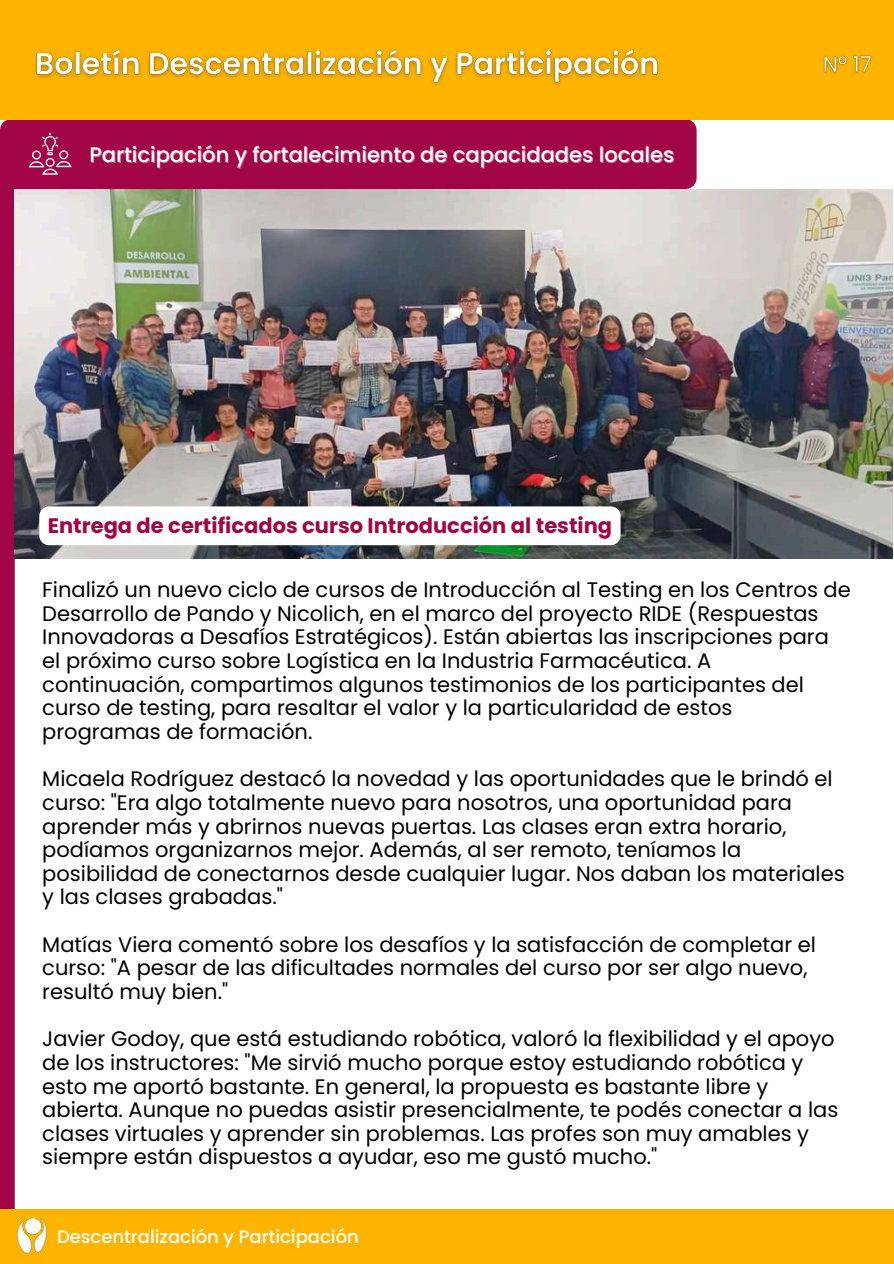
<style>
.page{position:relative;width:894px;height:1264px;background:#fff}
.page>*{position:absolute;margin:0;border:0;box-sizing:border-box;transform-origin:0 0}
.t1{font:21px/23.7px "Poppins";color:#000}
.t2{font:500 21px "Poppins";color:#fff}
.t3{font:700 21px "Poppins";color:#a20546}
.t4{font:500 18px "Poppins";color:#fff}
</style>
<div class="page">
<div style="left:0;top:119px;width:696px;height:70px;background:#a20546;border-radius:11px"></div>
<svg style="left:29px;top:133px;width:42px;height:42px"></svg>
<div style="left:0;top:154px;width:15px;height:1072px;background:#a20546"></div>
<div style="left:0;top:1208px;width:893px;height:55px;background:#ffb500"></div>
<div style="left:0;top:0;width:893px;height:119px;background:#ffb500"></div>
<img style="left:16px;top:1218px;width:31px;height:36px">
<img style="left:34px;top:48px;width:626px;height:38px">
<img style="left:15px;top:189px;width:877px;height:369px">
<div style="left:39px;top:506px;width:581px;height:39px;background:#fff;border-radius:10px"></div>
<img style="left:823px;top:54px;width:49px;height:20px">
<p class="t2" style="left:89px;top:140px;width:586px">Participación y fortalecimiento de capacidades locales</p>
<p class="t3" style="left:48px;top:511px;width:565px">Entrega de certificados curso Introducción al testing</p>
<p class="t1" style="left:42px;top:578px;width:809px">Finalizó un nuevo ciclo de cursos de Introducción al Testing en los Centros de Desarrollo de Pando y Nicolich, en el marco del proyecto RIDE (Respuestas Innovadoras a Desafíos Estratégicos). Están abiertas las inscripciones para el próximo curso sobre Logística en la Industria Farmacéutica. A continuación, compartimos algunos testimonios de los participantes del curso de testing, para resaltar el valor y la particularidad de estos programas de formación.</p>
<p class="t1" style="left:42px;top:767px;width:803px">Micaela Rodríguez destacó la novedad y las oportunidades que le brindó el curso: "Era algo totalmente nuevo para nosotros, una oportunidad para aprender más y abrirnos nuevas puertas. Las clases eran extra horario, podíamos organizarnos mejor. Además, al ser remoto, teníamos la posibilidad de conectarnos desde cualquier lugar. Nos daban los materiales y las clases grabadas."</p>
<p class="t1" style="left:42px;top:932px;width:775px">Matías Viera comentó sobre los desafíos y la satisfacción de completar el curso: "A pesar de las dificultades normales del curso por ser algo nuevo, resultó muy bien."</p>
<p class="t1" style="left:42px;top:1027px;width:797px">Javier Godoy, que está estudiando robótica, valoró la flexibilidad y el apoyo de los instructores: "Me sirvió mucho porque estoy estudiando robótica y esto me aportó bastante. En general, la propuesta es bastante libre y abierta. Aunque no puedas asistir presencialmente, te podés conectar a las clases virtuales y aprender sin problemas. Las profes son muy amables y siempre están dispuestos a ayudar, eso me gustó mucho."</p>
<p class="t4" style="left:57px;top:1224px;width:303px">Descentralización y Participación</p>
</div>
